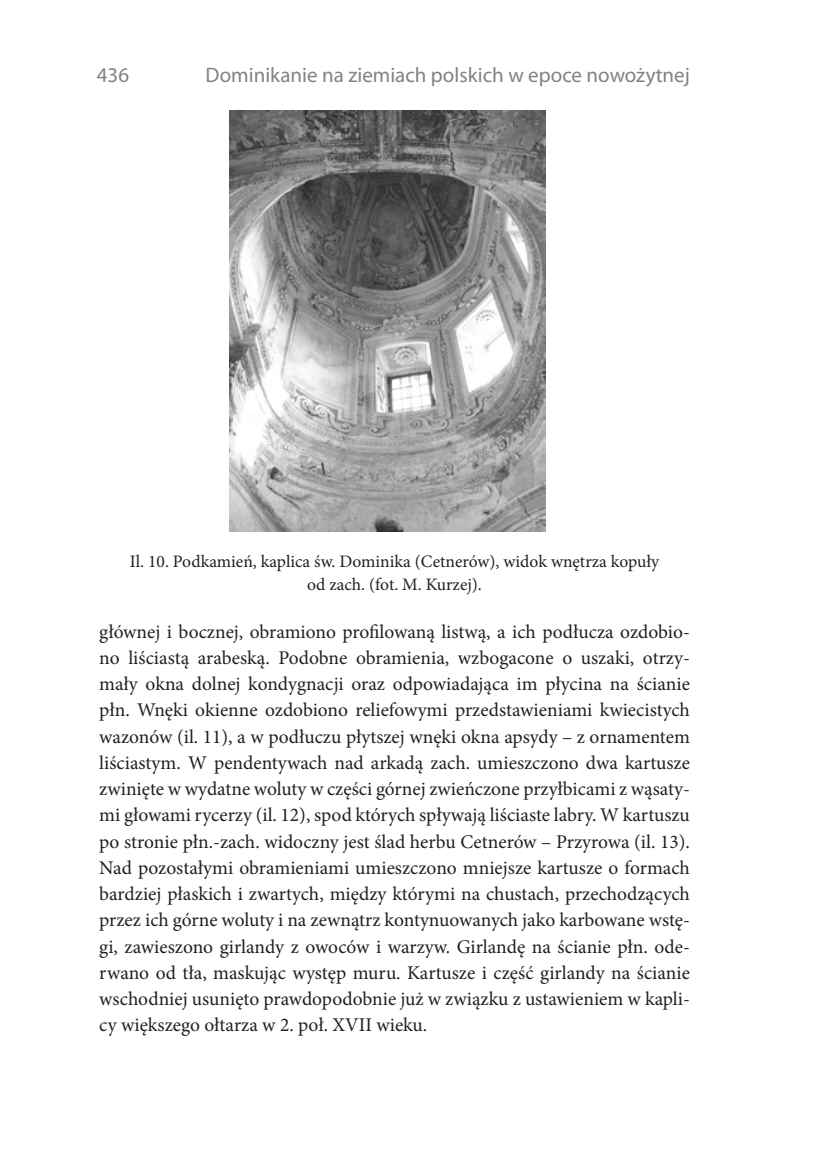
<style>
.page{position:relative;width:819px;height:1166px;background:#fff}
.page>*{position:absolute;margin:0;border:0;box-sizing:border-box;transform-origin:0 0}
.t1{font:21px "Myriad Pro";color:#808285}
.t2{font:19.43px/26.2px "Minion Pro";color:#231f20;text-align:justify}
.t3{font:17.5px/22.8px "Minion Pro";color:#231f20;text-align:center}
</style>
<div class="page">
<img style="left:229px;top:111px;width:316px;height:421px">
<p class="t1" style="left:97px;top:62px;width:34px">436</p>
<p class="t1" style="left:206px;top:62px;width:486px">Dominikanie na ziemiach polskich w epoce nowożytnej</p>
<p class="t3" style="left:130px;top:550px;width:531px">Il. 10. Podkamień, kaplica św. Dominika (Cetnerów), widok wnętrza kopuły od zach. (fot. M. Kurzej).</p>
<p class="t2" style="left:99px;top:618px;width:592px">głównej i bocznej, obramiono profilowaną listwą, a ich podłucza ozdobio&shy;no liściastą arabeską. Podobne obramienia, wzbogacone o uszaki, otrzy&shy;mały okna dolnej kondygnacji oraz odpowiadająca im płycina na ścianie płn. Wnęki okienne ozdobiono reliefowymi przedstawieniami kwiecistych wazonów (il. 11), a w podłuczu płytszej wnęki okna apsydy – z ornamentem liściastym. W pendentywach nad arkadą zach. umieszczono dwa kartusze zwinięte w wydatne woluty w części górnej zwieńczone przyłbicami z wąsaty&shy;mi głowami rycerzy (il. 12), spod których spływają liściaste labry. W kartuszu po stronie płn.-zach. widoczny jest ślad herbu Cetnerów – Przyrowa (il. 13).<br>Nad pozostałymi obramieniami umieszczono mniejsze kartusze o formach bardziej płaskich i zwartych, między którymi na chustach, przechodzących przez ich górne woluty i na zewnątrz kontynuowanych jako karbowane wstę&shy;gi, zawieszono girlandy z owoców i warzyw. Girlandę na ścianie płn. ode&shy;rwano od tła, maskując występ muru. Kartusze i część girlandy na ścianie wschodniej usunięto prawdopodobnie już w związku z ustawieniem w kapli&shy;cy większego ołtarza w 2. poł. XVII wieku.</p>
</div>
